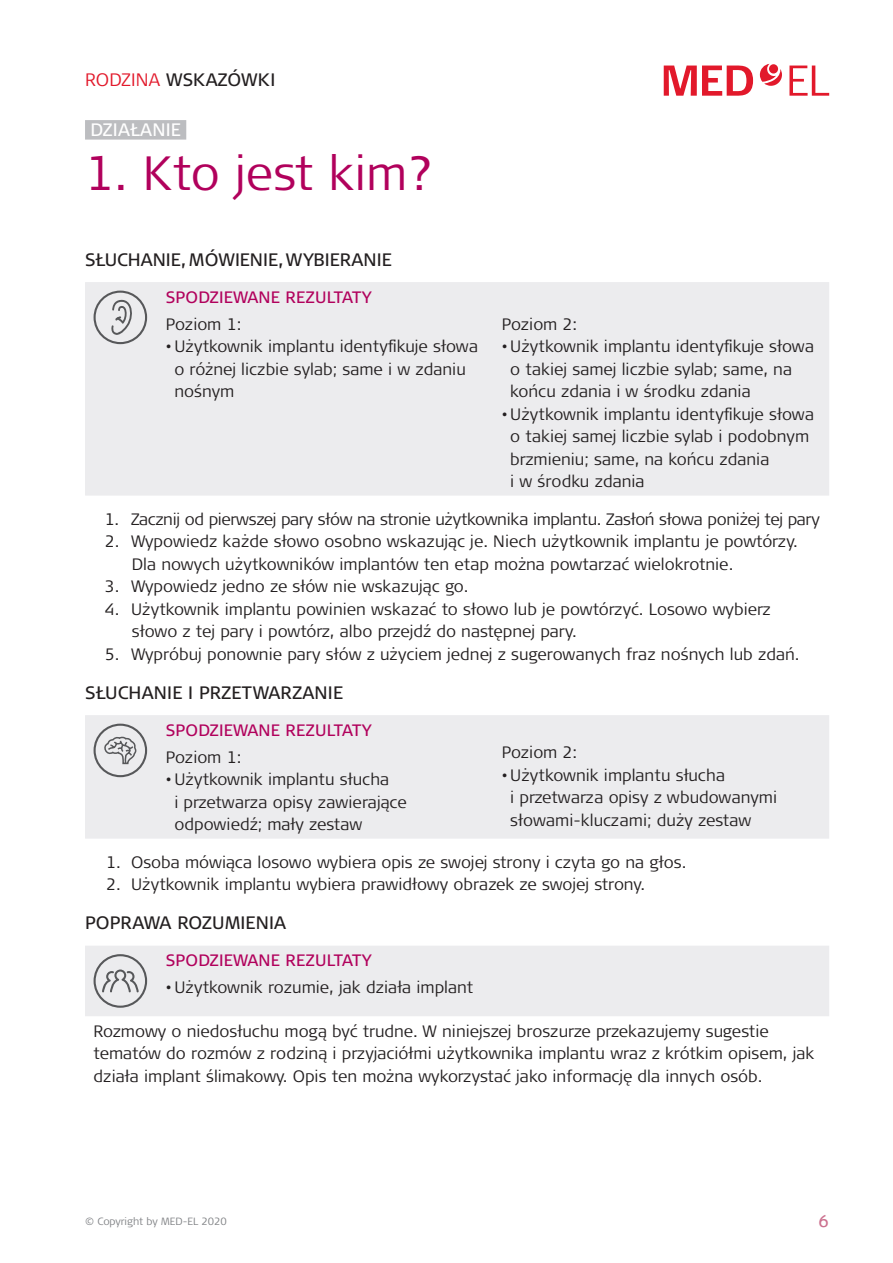
<style>
.page{position:relative;width:893px;height:1263px;background:#fff}
.page>*{position:absolute;margin:0;border:0;box-sizing:border-box;transform-origin:0 0}
.Body_table{font:300 48px "Signa Pro";color:#b1015c}
.Body_table-2{font:18px "Signa Pro";letter-spacing:.01em;color:#231f20}
.Body_table-3{font:18px "Signa Pro";letter-spacing:.01em;color:#fff}
.Body_table-4{font:300 16.5px/22.5px "Signa Pro";color:#231f20}
.Body_table-5{font:300 16.5px "Signa Pro";letter-spacing:-.02em;color:#231f20}
.Body_table-6{font:16.5px "Signa Pro";letter-spacing:.01em;color:#b1015c}
.t1{font:16.5px "Signa Pro";color:#cc718f}
.t2{font:300 10.5px "Signa Pro";color:#808285}
.s1{font-weight:300;color:#e2192b}
</style>
<div class="page">
<svg style="left:760px;top:64px;width:22px;height:22px"></svg>
<div style="left:769px;top:64px;width:9px;height:10px;background:#e2192b;border-radius:50%"></div>
<svg style="left:789px;top:66px;width:40px;height:30px"></svg>
<svg style="left:664px;top:65px;width:89px;height:31px"></svg>
<div style="left:85px;top:120px;width:101px;height:20px;background:#bcbdc0"></div>
<svg style="left:85px;top:282px;width:744px;height:734px;fill:#ececee"></svg>
<div style="left:94px;top:291px;width:53px;height:53px;border:2px solid #57585a;border-radius:50%"></div>
<svg style="left:111px;top:300px;width:22px;height:35px"></svg>
<div style="left:94px;top:724px;width:53px;height:53px;border:2px solid #57585a;border-radius:50%"></div>
<svg style="left:102px;top:730px;width:34px;height:35px"></svg>
<div style="left:94px;top:954px;width:53px;height:54px;border:2px solid #57585a;border-radius:50%"></div>
<svg style="left:102px;top:969px;width:37px;height:23px"></svg>
<p class="Body_table-2" style="left:85px;top:68px;width:192px"><span class="s1">RODZINA</span> WSKAZÓWKI</p>
<p class="Body_table-3" style="left:90px;top:118px;width:92px">DZIAŁANIE</p>
<p class="Body_table" style="left:85px;top:140px;width:350px">1. Kto jest kim?</p>
<p class="Body_table-2" style="left:85px;top:247px;width:308px">SŁUCHANIE, MÓWIENIE, WYBIERANIE</p>
<p class="Body_table-6" style="left:166px;top:286px;width:207px">SPODZIEWANE REZULTATY</p>
<p class="Body_table-4" style="left:166px;top:312px;width:77px">Poziom 1:</p>
<p class="Body_table-4" style="left:174px;top:334px;width:305px;text-indent:-9px">• Użytkownik implantu identyfikuje słowa o różnej liczbie sylab; same i w zdaniu nośnym</p>
<p class="Body_table-4" style="left:502px;top:312px;width:77px">Poziom 2:</p>
<p class="Body_table-4" style="left:510px;top:334px;width:305px;text-indent:-9px">• Użytkownik implantu identyfikuje słowa o takiej samej liczbie sylab; same, na końcu zdania i w środku zdania</p>
<p class="Body_table-4" style="left:510px;top:402px;width:305px;text-indent:-9px">• Użytkownik implantu identyfikuje słowa o takiej samej liczbie sylab i podobnym brzmieniu; same, na końcu zdania<br>i w środku zdania</p>
<p class="Body_table-5" style="left:105px;top:508px;width:717px">1. Zacznij od pierwszej pary słów na stronie użytkownika implantu. Zasłoń słowa poniżej tej pary</p>
<p class="Body_table-4" style="left:132px;top:530px;width:667px;text-indent:-27px">2. Wypowiedz każde słowo osobno wskazując je. Niech użytkownik implantu je powtórzy.<br>Dla nowych użytkowników implantów ten etap można powtarzać wielokrotnie.</p>
<p class="Body_table-4" style="left:105px;top:575px;width:365px">3. Wypowiedz jedno ze słów nie wskazując go.</p>
<p class="Body_table-4" style="left:132px;top:597px;width:640px;text-indent:-27px">4. Użytkownik implantu powinien wskazać to słowo lub je powtórzyć. Losowo wybierz słowo z tej pary i powtórz, albo przejdź do następnej pary.</p>
<p class="Body_table-4" style="left:105px;top:642px;width:696px">5. Wypróbuj ponownie pary słów z użyciem jednej z sugerowanych fraz nośnych lub zdań.</p>
<p class="Body_table-2" style="left:85px;top:680px;width:259px">SŁUCHANIE I PRZETWARZANIE</p>
<p class="Body_table-6" style="left:166px;top:719px;width:207px">SPODZIEWANE REZULTATY</p>
<p class="Body_table-4" style="left:166px;top:745px;width:77px">Poziom 1:</p>
<p class="Body_table-4" style="left:174px;top:767px;width:234px;text-indent:-9px">• Użytkownik implantu słucha<br>i przetwarza opisy zawierające odpowiedź; mały zestaw</p>
<p class="Body_table-4" style="left:502px;top:741px;width:77px">Poziom 2:</p>
<p class="Body_table-4" style="left:510px;top:763px;width:268px;text-indent:-9px">• Użytkownik implantu słucha<br>i przetwarza opisy z wbudowanymi słowami-kluczami; duży zestaw</p>
<p class="Body_table-4" style="left:106px;top:850px;width:582px">1. Osoba mówiąca losowo wybiera opis ze swojej strony i czyta go na głos.</p>
<p class="Body_table-4" style="left:106px;top:873px;width:540px">2. Użytkownik implantu wybiera prawidłowy obrazek ze swojej strony.</p>
<p class="Body_table-2" style="left:85px;top:910px;width:203px">POPRAWA ROZUMIENIA</p>
<p class="Body_table-6" style="left:166px;top:949px;width:207px">SPODZIEWANE REZULTATY</p>
<p class="Body_table-4" style="left:166px;top:975px;width:309px">• Użytkownik rozumie, jak działa implant</p>
<p class="Body_table-4" style="left:94px;top:1019px;width:722px">Rozmowy o niedosłuchu mogą być trudne. W niniejszej broszurze przekazujemy sugestie tematów do rozmów z rodziną i przyjaciółmi użytkownika implantu wraz z krótkim opisem, jak działa implant ślimakowy. Opis ten można wykorzystać jako informację dla innych osób.</p>
<p class="t2" style="left:85px;top:1214px;width:143px">© Copyright by MED-EL 2020</p>
<p class="t1" style="left:819px;top:1210px;width:12px">6</p>
</div>
